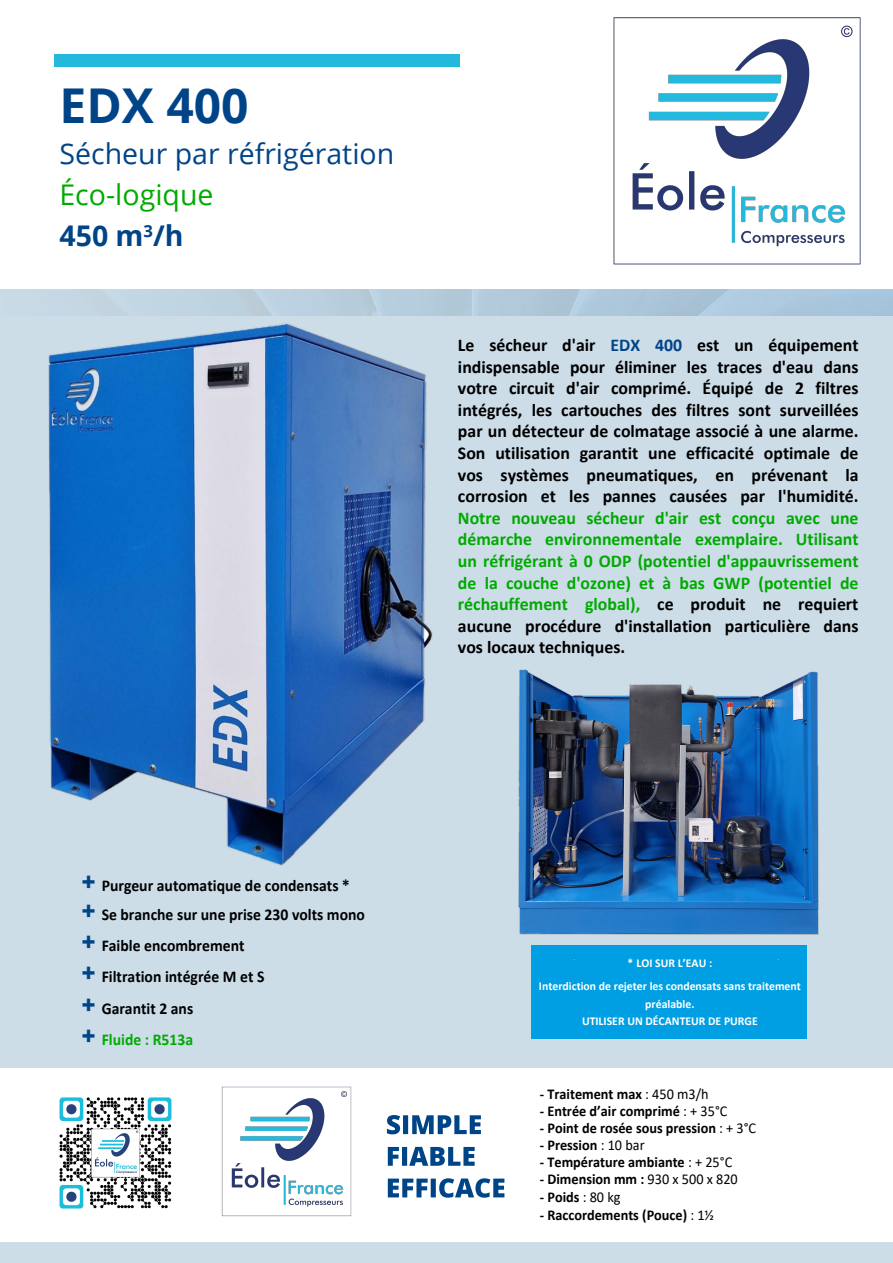
<style>
.page{position:relative;width:893px;height:1263px;background:#fff}
.page>*{position:absolute;margin:0;border:0;box-sizing:border-box;transform-origin:0 0}
.t1{font:700 48px "Open Sans";color:#048}
.t2{font:28.5px "Open Sans";color:#048}
.t3{font:28.5px/41px "Open Sans";color:#0a0}
.t4{font:700 18px/21.6px "Calibri";color:#000;text-align:justify}
.t5{font:700 18px/21.6px "Calibri";color:#0a0;text-align:justify}
.t6{font:700 16.5px/31.3px "Calibri";color:#000;scale:.95 1}
.t7{font:700 15px "Calibri";color:#000;scale:.95 1}
.t8{font:700 12px/23.9px "Calibri";color:#fff;text-align:center}
.s1{font-weight:700;color:#048}
.s2{color:#048}
.s3{color:#000}
.s4{font-family:"Open Sans";font-weight:800;font-size:25.5px;color:#048}
.s5{color:#0a0}
.s6{font-weight:400}
</style>
<div class="page">
<div style="left:0;top:289px;width:893px;height:974px;background:#ccdde8"></div>
<div style="left:54px;top:54px;width:405px;height:13px;background:#24b8dc"></div>
<div style="left:531px;top:945px;width:276px;height:94px;background:#009fe3"></div>
<div style="left:0;top:1068px;width:893px;height:174px;background:#fff"></div>
<svg style="left:388px;top:1178px;width:116px;height:20px"></svg>
<svg style="left:388px;top:1147px;width:87px;height:19px"></svg>
<svg style="left:387px;top:1115px;width:94px;height:19px"></svg>
<img style="left:613px;top:17px;width:248px;height:248px">
<img style="left:221px;top:1087px;width:130px;height:130px">
<img style="left:59px;top:1097px;width:113px;height:112px">
<img style="left:48px;top:323px;width:385px;height:543px">
<img style="left:518px;top:669px;width:301px;height:290px">
<h1 class="t1" style="left:59px;top:72px;width:191px">EDX 400</h1>
<h2 class="t2" style="left:59px;top:134px;width:336px">Sécheur par réfrigération</h2>
<h2 class="t3" style="left:59px;top:174px;width:156px">Éco-logique<br><span class="s1">450 m</span><sup>3</sup><span class="s1">/h</span></h2>
<p class="t4" style="left:458px;top:334px;width:402px">Le sécheur d'air <span class="s2">EDX 400</span> est un équipement indispensable pour éliminer les traces d'eau dans votre circuit d'air comprimé. Équipé de 2 filtres intégrés, les cartouches des filtres sont surveillées par un détecteur de colmatage associé à une alarme.<br>Son utilisation garantit une efficacité optimale de vos systèmes pneumatiques, en prévenant la corrosion et les pannes causées par l'humidité.</p>
<p class="t5" style="left:458px;top:507px;width:402px">Notre nouveau sécheur d'air est conçu avec une démarche environnementale exemplaire. Utilisant un réfrigérant à 0 ODP (potentiel d'appauvrissement de la couche d'ozone) et à bas GWP (potentiel de réchauffement global), <span class="s3">ce produit ne requiert aucune procédure d'installation particulière dans vos locaux techniques.</span></p>
<p class="t6" style="left:82px;top:871px;width:300px;line-height:28.3px"><span class="s4">+</span> Purgeur automatique de condensats * <span class="s4">+</span> Se branche sur une prise 230 volts mono</p>
<p class="t6" style="left:82px;top:929px;width:194px"><span class="s4">+</span> Faible encombrement<br><span class="s4">+</span> Filtration intégrée M et S <span class="s4">+</span> Garantit 2 ans<br><span class="s4">+</span> <span class="s5">Fluide : R513a</span></p>
<p class="t8" style="left:539px;top:950px;width:263px">* LOI SUR L’EAU :<br>Interdiction de rejeter les condensats sans traitement</p>
<p class="t8" style="left:582px;top:995px;width:177px;line-height:17.4px">préalable.<br>UTILISER UN DÉCANTEUR DE PURGE</p>
<p class="t7" style="left:540px;top:1083px;width:179px">- Traitement max <span class="s6">: 450 m3/h</span></p>
<p class="t7" style="left:540px;top:1100px;width:199px">- Entrée d’air comprimé <span class="s6">: + 35°C</span></p>
<p class="t7" style="left:540px;top:1117px;width:229px">- Point de rosée sous pression <span class="s6">: + 3°C</span></p>
<p class="t7" style="left:540px;top:1135px;width:112px">- Pression <span class="s6">: 10 bar</span></p>
<p class="t7" style="left:540px;top:1152px;width:204px">- Température ambiante <span class="s6">: + 25°C</span></p>
<p class="t7" style="left:540px;top:1169px;width:210px">- Dimension mm : <span class="s6">930 x 500 x 820</span></p>
<p class="t7" style="left:540px;top:1187px;width:86px">- Poids <span class="s6">: 80 kg</span></p>
<p class="t7" style="left:540px;top:1205px;width:185px">- Raccordements (Pouce) <span class="s6">: 1½</span></p>
</div>
